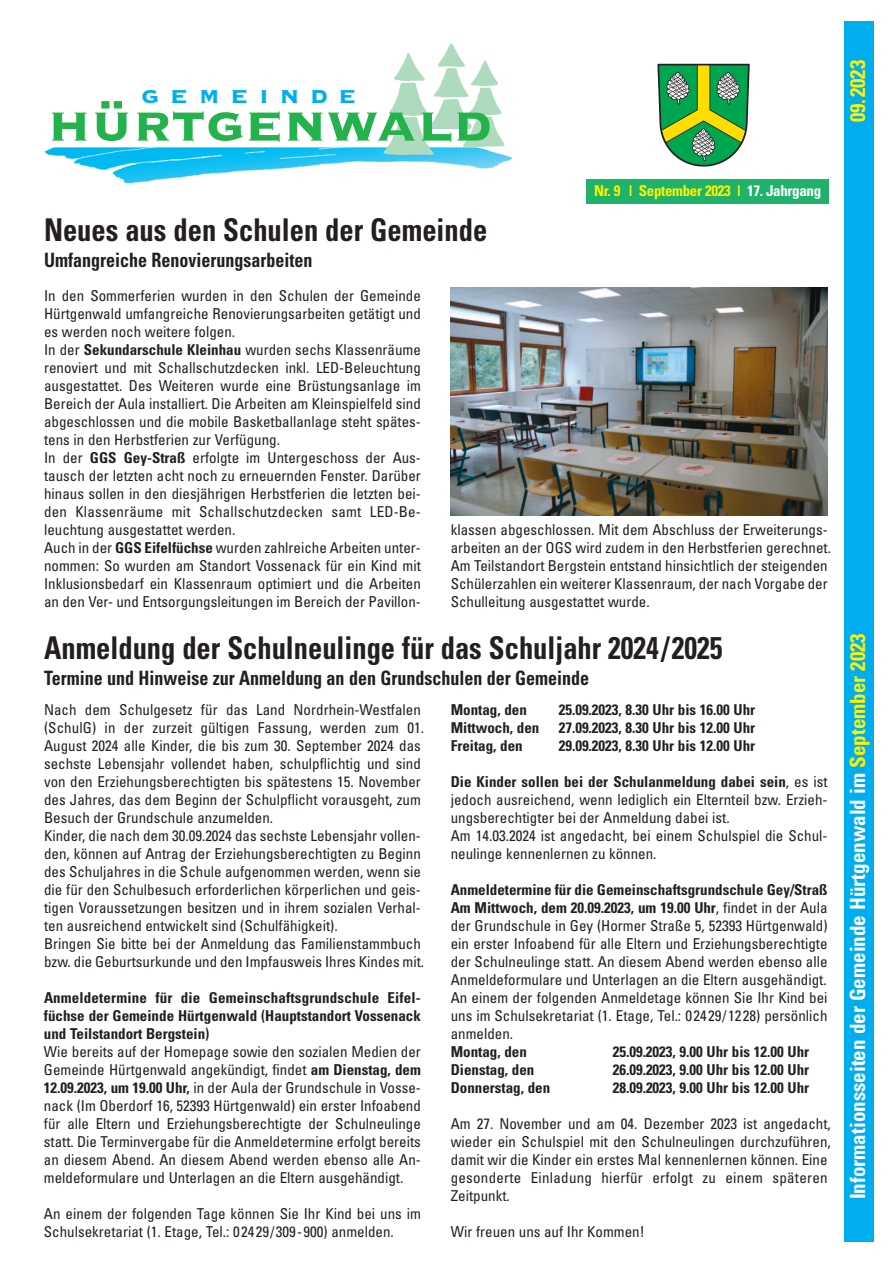
<style>
.page{position:relative;width:893px;height:1263px;background:#fff}
.page>*{position:absolute;margin:0;border:0;box-sizing:border-box;transform-origin:0 0}
.t1{font:63.75px "Copperplate Thirty Three BC";color:#23b24b}
.t2{font:700 condensed 31.35px "Univers";color:#231f20;scale:.91 1}
.t3{font:29.25px "Copperplate Thirty Three BC";letter-spacing:.365em;color:#00aeef}
.t4{font:700 condensed 21px "Univers";color:#fff}
.t5{font:700 condensed 21px "Univers";color:#fff101}
.t6{font:700 condensed 19.8px "Univers";color:#231f20;scale:.91 1}
.t7{font:condensed 15px/18px "Univers";color:#231f20}
.t8{font:700 condensed 15px/18px "Univers";color:#231f20;text-align:justify}
.t9{font:700 condensed 15px "Univers";letter-spacing:-.02em;color:#fff101}
.s1{color:#fff}
.s2{font-weight:700}
.s3{color:#fff101}
</style>
<div class="page">
<img style="left:45px;top:147px;width:468px;height:37px">
<img style="left:383px;top:43px;width:122px;height:113px">
<div style="left:586px;top:179px;width:243px;height:25px;background:#1eb26a"></div>
<svg style="left:657px;top:64px;width:93px;height:103px;background:#65ac5f"></svg>
<div style="left:844px;top:21px;width:30px;height:1221px;background:#00aeef"></div>
<img style="left:451px;top:287px;width:377px;height:228px">
<h3 class="t3" style="left:142px;top:75px;width:216px">gemeinde</h3>
<h1 class="t1" style="left:48px;top:81px;width:446px">hürtgenwald</h1>
<h2 class="t2" style="left:44px;top:219px;width:489px">Neues aus den Schulen der Gemeinde</h2>
<h3 class="t6" style="left:44px;top:253px;width:296px">Umfangreiche Renovierungsarbeiten</h3>
<p class="t9" style="left:594px;top:185px;width:228px">Nr. 9 | September 2023 | <span class="s1">17. Jahrgang</span></p>
<p class="t7" style="left:44px;top:288px;width:378px">In den Sommerferien wurden in den Schulen der Gemeinde Hürtgenwald umfangreiche Renovierungsarbeiten getätigt und es werden noch weitere folgen.<br>In der <span class="s2">Sekundarschule Kleinhau</span> wurden sechs Klassenräume renoviert und mit Schallschutzdecken inkl. LED-Beleuchtung ausgestattet. Des Weiteren wurde eine Brüstungsanlage im Bereich der Aula installiert. Die Arbeiten am Kleinspielfeld sind abgeschlossen und die mobile Basketballanlage steht spätes&shy;tens in den Herbstferien zur Verfügung.<br>In der <span class="s2">GGS Gey-Straß</span> erfolgte im Untergeschoss der Aus&shy;tausch der letzten acht noch zu erneuernden Fenster. Darüber hinaus sollen in den diesjährigen Herbstferien die letzten bei&shy;den Klassenräume mit Schallschutzdecken samt LED-Be&shy;leuchtung ausgestattet werden.<br>Auch in der <span class="s2">GGS Eifelfüchse</span> wurden zahlreiche Arbeiten unter&shy;nommen: So wurden am Standort Vossenack für ein Kind mit Inklusionsbedarf ein Klassenraum optimiert und die Arbeiten an den Ver- und Entsorgungsleitungen im Bereich der Pavillon-</p>
<p class="t7" style="left:451px;top:522px;width:382px">klassen abgeschlossen. Mit dem Abschluss der Erweiterungs&shy;arbeiten an der OGS wird zudem in den Herbstferien gerechnet.<br>Am Teilstandort Bergstein entstand hinsichtlich der steigenden Schülerzahlen ein weiterer Klassenraum, der nach Vorgabe der Schulleitung ausgestattet wurde.</p>
<h3 class="t5" style="left:850px;top:122px;width:64px;rotate:-90deg">09.2023</h3>
<h2 class="t2" style="left:44px;top:636px;width:747px">Anmeldung der Schulneulinge für das Schuljahr 2024/2025</h2>
<h3 class="t4" style="left:850px;top:1199px;width:568px;rotate:-90deg">Informationsseiten der Gemeinde Hürtgenwald im <span class="s3">September 2023</span></h3>
<h3 class="t6" style="left:44px;top:670px;width:601px">Termine und Hinweise zur Anmeldung an den Grundschulen der Gemeinde</h3>
<p class="t7" style="left:44px;top:702px;width:382px">Nach dem Schulgesetz für das Land Nordrhein-Westfalen (SchulG) in der zurzeit gültigen Fassung, werden zum 01.<br>August 2024 alle Kinder, die bis zum 30. September 2024 das sechste Lebensjahr vollendet haben, schulpflichtig und sind von den Erziehungsberechtigten bis spätestens 15. November des Jahres, das dem Beginn der Schulpflicht vorausgeht, zum Besuch der Grundschule anzumelden.<br>Kinder, die nach dem 30.09.2024 das sechste Lebensjahr vollen&shy;den, können auf Antrag der Erziehungsberechtigten zu Beginn des Schuljahres in die Schule aufgenommen werden, wenn sie die für den Schulbesuch erforderlichen körperlichen und geis&shy;tigen Voraussetzungen besitzen und in ihrem sozialen Verhal&shy;ten ausreichend entwickelt sind (Schulfähigkeit).<br>Bringen Sie bitte bei der Anmeldung das Familienstammbuch bzw. die Geburtsurkunde und den Impfausweis Ihres Kindes mit.</p>
<p class="t8" style="left:44px;top:990px;width:378px">Anmeldetermine für die Gemeinschaftsgrundschule Eifel&shy;füchse der Gemeinde Hürtgenwald (Hauptstandort Vossenack und Teilstandort Bergstein)</p>
<p class="t7" style="left:44px;top:1044px;width:378px;text-align:justify">Wie bereits auf der Homepage sowie den sozialen Medien der Gemeinde Hürtgenwald angekündigt, findet <span class="s2">am Dienstag, dem 12.09.2023, um 19.00 Uhr,</span> in der Aula der Grundschule in Vosse&shy;nack (Im Oberdorf 16, 52393 Hürtgenwald) ein erster Infoabend für alle Eltern und Erziehungsberechtigte der Schulneulinge statt. Die Terminvergabe für die Anmeldetermine erfolgt bereits an diesem Abend. An diesem Abend werden ebenso alle An&shy;meldeformulare und Unterlagen an die Eltern ausgehändigt.</p>
<p class="t7" style="left:44px;top:1206px;width:378px">An einem der folgenden Tage können Sie Ihr Kind bei uns im<br>Schulsekretariat (1. Etage, Tel.: 02429/309-900) anmelden.</p>
<p class="t8" style="left:451px;top:702px;width:78px">Montag, den</p>
<p class="t8" style="left:559px;top:702px;width:198px">25.09.2023, 8.30 Uhr bis 16.00 Uhr</p>
<p class="t8" style="left:451px;top:720px;width:90px">Mittwoch, den</p>
<p class="t8" style="left:559px;top:720px;width:198px">27.09.2023, 8.30 Uhr bis 12.00 Uhr</p>
<p class="t8" style="left:451px;top:738px;width:73px">Freitag, den</p>
<p class="t8" style="left:559px;top:738px;width:198px">29.09.2023, 8.30 Uhr bis 12.00 Uhr</p>
<p class="t7" style="left:451px;top:774px;width:378px"><span class="s2">Die Kinder sollen bei der Schulanmeldung dabei sein</span>, es ist jedoch ausreichend, wenn lediglich ein Elternteil bzw. Erzieh&shy;ungsberechtigter bei der Anmeldung dabei ist.<br>Am 14.03.2024 ist angedacht, bei einem Schulspiel die Schul&shy;neulinge kennenlernen zu können.</p>
<p class="t7" style="left:451px;top:882px;width:378px;text-align:justify"><span class="s2">Anmeldetermine für die Gemeinschaftsgrundschule Gey/Straß Am Mittwoch, dem 20.09.2023, um 19.00 Uhr</span>, findet in der Aula der Grundschule in Gey (Hormer Straße 5, 52393 Hürtgenwald) ein erster Infoabend für alle Eltern und Erziehungsberechtigte der Schulneulinge statt. An diesem Abend werden ebenso alle Anmeldeformulare und Unterlagen an die Eltern ausgehändigt.<br>An einem der folgenden Anmeldetage können Sie Ihr Kind bei uns im Schulsekretariat (1. Etage, Tel.: 02429/1228) persönlich anmelden.</p>
<p class="t8" style="left:451px;top:1044px;width:78px">Montag, den</p>
<p class="t8" style="left:613px;top:1044px;width:198px">25.09.2023, 9.00 Uhr bis 12.00 Uhr</p>
<p class="t8" style="left:451px;top:1062px;width:85px">Dienstag, den</p>
<p class="t8" style="left:613px;top:1062px;width:198px">26.09.2023, 9.00 Uhr bis 12.00 Uhr</p>
<p class="t8" style="left:451px;top:1080px;width:101px">Donnerstag, den</p>
<p class="t8" style="left:613px;top:1080px;width:198px">28.09.2023, 9.00 Uhr bis 12.00 Uhr</p>
<p class="t7" style="left:451px;top:1116px;width:382px">Am 27. November und am 04. Dezember 2023 ist angedacht, wieder ein Schulspiel mit den Schulneulingen durchzuführen, damit wir die Kinder ein erstes Mal kennenlernen können. Eine gesonderte Einladung hierfür erfolgt zu einem späteren Zeitpunkt.</p>
<p class="t7" style="left:451px;top:1224px;width:196px">Wir freuen uns auf Ihr Kommen!</p>
</div>
